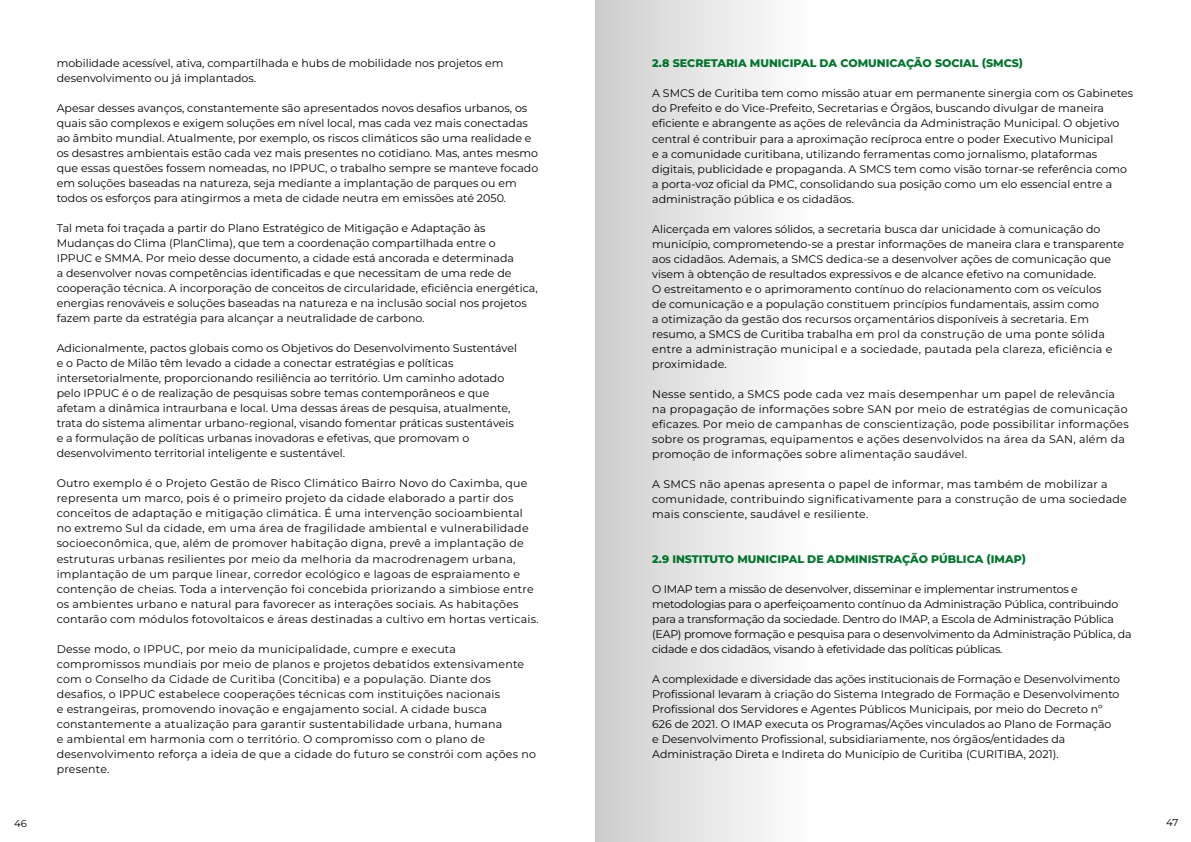
<style>
.page{position:relative;width:1191px;height:842px;background:#fff}
.page>*{position:absolute;margin:0;border:0;box-sizing:border-box;transform-origin:0 0}
.t1{font:11px/15px "Montserrat";color:#000}
.t2{font:11px/15px "Montserrat";letter-spacing:.02em;color:#000}
.t3{font:11px/15px "Montserrat";letter-spacing:-.02em;color:#000}
.t4{font:800 11px "Montserrat";color:#00762d}
.t5{font:10px "Montserrat";color:#000}
</style>
<div class="page">
<div style="left:595px;top:0;width:221px;height:842px;background:linear-gradient(to right,#cdcdcd,#fff)"></div>
<p class="t1" style="left:57px;top:56px;width:448px">mobilidade acessível, ativa, compartilhada e hubs de mobilidade nos projetos em desenvolvimento ou já implantados.</p>
<p class="t1" style="left:57px;top:101px;width:483px">Apesar desses avanços, constantemente são apresentados novos desafios urbanos, os quais são complexos e exigem soluções em nível local, mas cada vez mais conectadas ao âmbito mundial. Atualmente, por exemplo, os riscos climáticos são uma realidade e os desastres ambientais estão cada vez mais presentes no cotidiano. Mas, antes mesmo que essas questões fossem nomeadas, no IPPUC, o trabalho sempre se manteve focado em soluções baseadas na natureza, seja mediante a implantação de parques ou em todos os esforços para atingirmos a meta de cidade neutra em emissões até 2050.</p>
<p class="t1" style="left:57px;top:221px;width:482px">Tal meta foi traçada a partir do Plano Estratégico de Mitigação e Adaptação às Mudanças do Clima (PlanClima), que tem a coordenação compartilhada entre o<br>IPPUC e SMMA. Por meio desse documento, a cidade está ancorada e determinada<br>a desenvolver novas competências identificadas e que necessitam de uma rede de cooperação técnica. A incorporação de conceitos de circularidade, eficiência energética, energias renováveis e soluções baseadas na natureza e na inclusão social nos projetos fazem parte da estratégia para alcançar a neutralidade de carbono.</p>
<p class="t1" style="left:57px;top:341px;width:462px">Adicionalmente, pactos globais como os Objetivos do Desenvolvimento Sustentável e o Pacto de Milão têm levado a cidade a conectar estratégias e políticas intersetorialmente, proporcionando resiliência ao território. Um caminho adotado pelo IPPUC é o de realização de pesquisas sobre temas contemporâneos e que afetam a dinâmica intraurbana e local. Uma dessas áreas de pesquisa, atualmente, trata do sistema alimentar urbano-regional, visando fomentar práticas sustentáveis e a formulação de políticas urbanas inovadoras e efetivas, que promovam o desenvolvimento territorial inteligente e sustentável.</p>
<p class="t2" style="left:57px;top:476px;width:483px">Outro exemplo é o Projeto Gestão de Risco Climático Bairro Novo do Caximba, que representa um marco, pois é o primeiro projeto da cidade elaborado a partir dos conceitos de adaptação e mitigação climática. É uma intervenção socioambiental no extremo Sul da cidade, em uma área de fragilidade ambiental e vulnerabilidade socioeconômica, que, além de promover habitação digna, prevê a implantação de estruturas urbanas resilientes por meio da melhoria da macrodrenagem urbana, implantação de um parque linear, corredor ecológico e lagoas de espraiamento e contenção de cheias. Toda a intervenção foi concebida priorizando a simbiose entre os ambientes urbano e natural para favorecer as interações sociais. As habitações contarão com módulos fotovoltaicos e áreas destinadas a cultivo em hortas verticais.</p>
<p class="t2" style="left:57px;top:641px;width:481px">Desse modo, o IPPUC, por meio da municipalidade, cumpre e executa compromissos mundiais por meio de planos e projetos debatidos extensivamente com o Conselho da Cidade de Curitiba (Concitiba) e a população. Diante dos desafios, o IPPUC estabelece cooperações técnicas com instituições nacionais<br>e estrangeiras, promovendo inovação e engajamento social. A cidade busca constantemente a atualização para garantir sustentabilidade urbana, humana<br>e ambiental em harmonia com o território. O compromisso com o plano de desenvolvimento reforça a ideia de que a cidade do futuro se constrói com ações no presente.</p>
<p class="t4" style="left:652px;top:56px;width:372px">2.8 SECRETARIA MUNICIPAL DA COMUNICAÇÃO SOCIAL (SMCS)</p>
<p class="t1" style="left:652px;top:86px;width:482px">A SMCS de Curitiba tem como missão atuar em permanente sinergia com os Gabinetes do Prefeito e do Vice-Prefeito, Secretarias e Órgãos, buscando divulgar de maneira eficiente e abrangente as ações de relevância da Administração Municipal. O objetivo central é contribuir para a aproximação recíproca entre o poder Executivo Municipal<br>e a comunidade curitibana, utilizando ferramentas como jornalismo, plataformas digitais, publicidade e propaganda. A SMCS tem como visão tornar-se referência como a porta-voz oficial da PMC, consolidando sua posição como um elo essencial entre a administração pública e os cidadãos.</p>
<p class="t1" style="left:652px;top:221px;width:473px">Alicerçada em valores sólidos, a secretaria busca dar unicidade à comunicação do município, comprometendo-se a prestar informações de maneira clara e transparente aos cidadãos. Ademais, a SMCS dedica-se a desenvolver ações de comunicação que visem à obtenção de resultados expressivos e de alcance efetivo na comunidade.<br>O estreitamento e o aprimoramento contínuo do relacionamento com os veículos<br>de comunicação e a população constituem princípios fundamentais, assim como<br>a otimização da gestão dos recursos orçamentários disponíveis à secretaria. Em resumo, a SMCS de Curitiba trabalha em prol da construção de uma ponte sólida entre a administração municipal e a sociedade, pautada pela clareza, eficiência e proximidade.</p>
<p class="t2" style="left:652px;top:386px;width:478px">Nesse sentido, a SMCS pode cada vez mais desempenhar um papel de relevância na propagação de informações sobre SAN por meio de estratégias de comunicação eficazes. Por meio de campanhas de conscientização, pode possibilitar informações sobre os programas, equipamentos e ações desenvolvidos na área da SAN, além da promoção de informações sobre alimentação saudável.</p>
<p class="t2" style="left:652px;top:476px;width:476px">A SMCS não apenas apresenta o papel de informar, mas também de mobilizar a comunidade, contribuindo significativamente para a construção de uma sociedade mais consciente, saudável e resiliente.</p>
<p class="t4" style="left:652px;top:551px;width:375px">2.9 INSTITUTO MUNICIPAL DE ADMINISTRAÇÃO PÚBLICA (IMAP)</p>
<p class="t3" style="left:652px;top:581px;width:481px">O IMAP tem a missão de desenvolver, disseminar e implementar instrumentos e metodologias para o aperfeiçoamento contínuo da Administração Pública, contribuindo para a transformação da sociedade. Dentro do IMAP, a Escola de Administração Pública (EAP) promove formação e pesquisa para o desenvolvimento da Administração Pública, da cidade e dos cidadãos, visando à efetividade das políticas públicas.</p>
<p class="t1" style="left:652px;top:671px;width:469px">A complexidade e diversidade das ações institucionais de Formação e Desenvolvimento Profissional levaram à criação do Sistema Integrado de Formação e Desenvolvimento Profissional dos Servidores e Agentes Públicos Municipais, por meio do Decreto nº 626 de 2021. O IMAP executa os Programas/Ações vinculados ao Plano de Formação e Desenvolvimento Profissional, subsidiariamente, nos órgãos/entidades da Administração Direta e Indireta do Município de Curitiba (CURITIBA, 2021).</p>
<p class="t5" style="left:14px;top:817px;width:14px">46</p>
<p class="t5" style="left:1166px;top:816px;width:13px">47</p>
</div>
